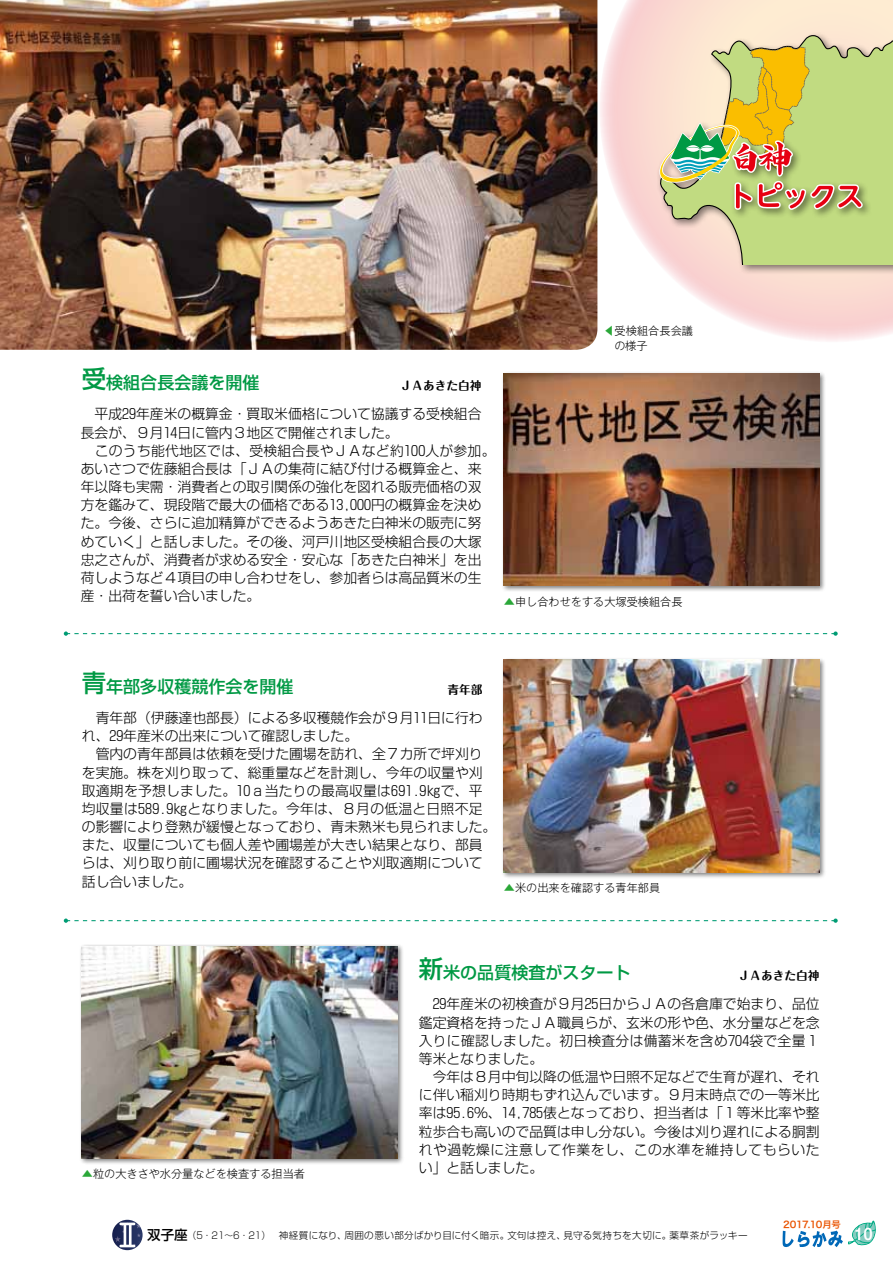
<style>
.page{position:relative;width:893px;height:1263px;background:#fff}
.page>*{position:absolute;margin:0;border:0;box-sizing:border-box;transform-origin:0 0}
.t1{font:500 16.95px "Shin Go Pr 6 N";color:#094}
.t2{font:700 14.85px "Capie N Std De";color:#fff}
.t3{font:300 13.8px/18.1px "Shin Go Pr 6 N";color:#000}
.t4{font:700 11.7px "Maru Fo Pro";color:#000}
.t5{font:300 11.1px/15.5px "Gothic MB101 Pr 6 N";color:#000}
.t6{font:300 9.6px "Shin Go Pr 6 N";letter-spacing:.025em;color:#000;scale:.9 1}
.t7{font:9.3px "Hira Sans Old Std W6";letter-spacing:-.035em;color:#ea5504}
.s1{font-size:24.45px}
.s2{font-family:"Gothic BBB Pr 6 N";font-weight:500;color:#2aa738}
.s3{color:#2aa738}
.s4{font-weight:500;font-size:13.5px}
</style>
<div class="page">
<svg style="left:64px;top:918px;width:774px;height:5px"></svg>
<svg style="left:64px;top:631px;width:774px;height:5px"></svg>
<svg style="left:600px;top:0;width:293px;height:341px"></svg>
<div style="left:655px;top:21px;width:238px;height:254px;background:#000;opacity:.5"></div>
<svg style="left:660px;top:25px;width:233px;height:240px;background:#d5da9f"></svg>
<div style="left:729px;top:137px;width:144px;height:83px;background:#000;opacity:.5"></div>
<svg style="left:659px;top:42px;width:204px;height:168px;background:#cec77d"></svg>
<div style="left:501px;top:657px;width:325px;height:222px;background:#000;opacity:.5"></div>
<img style="left:504px;top:659px;width:316px;height:213px">
<div style="left:79px;top:943px;width:325px;height:222px;background:#000;opacity:.5"></div>
<img style="left:82px;top:946px;width:316px;height:213px">
<div style="left:501px;top:371px;width:325px;height:221px;background:#000;opacity:.5"></div>
<img style="left:504px;top:374px;width:316px;height:212px">
<img style="left:0;top:0;width:597px;height:350px">
<svg style="left:112px;top:1220px;width:31px;height:30px"></svg>
<svg style="left:112px;top:1222px;width:29px;height:25px"></svg>
<svg style="left:782px;top:1220px;width:94px;height:27px"></svg>
<p class="t1" style="left:82px;top:369px;width:179px"><span class="s1">受</span>検組合長会議を開催</p>
<p class="t4" style="left:400px;top:376px;width:83px">ＪＡあきた白神</p>
<p class="t3" style="left:81px;top:404px;width:416px">　平成２９年産米の概算金・買取米価格について協議する受検組合長会が、９月１４日に管内３地区で開催されました。<br>　このうち能代地区では、受検組合長やＪＡなど約１００人が参加。あいさつで佐藤組合長は「ＪＡの集荷に結び付ける概算金と、来年以降も実需・消費者との取引関係の強化を図れる販売価格の双方を鑑みて、現段階で最大の価格である１３，０００円の概算金を決めた。今後、さらに追加精算ができるようあきた白神米の販売に努めていく」と話しました。その後、河戸川地区受検組合長の大塚忠之さんが、消費者が求める安全・安心な「あきた白神米」を出荷しようなど４項目の申し合わせをし、参加者らは高品質米の生産・出荷を誓い合いました。</p>
<p class="t5" style="left:614px;top:322px;width:80px;text-indent:-11px"><span class="s2">◀</span>受検組合長会議の様子</p>
<p class="t5" style="left:504px;top:593px;width:180px"><span class="s3">▲</span>申し合わせをする大塚受検組合長</p>
<p class="t1" style="left:82px;top:672px;width:213px"><span class="s1">青</span>年部多収穫競作会を開催</p>
<p class="t3" style="left:82px;top:707px;width:416px">　青年部（伊藤達也部長）による多収穫競作会が９月１１日に行われ、２９年産米の出来について確認しました。<br>　管内の青年部員は依頼を受けた圃場を訪れ、全７カ所で坪刈りを実施。株を刈り取って、総重量などを計測し、今年の収量や刈取適期を予想しました。１０ａ当たりの最高収量は６９１．９㎏で、平均収量は５８９．９㎏となりました。今年は、８月の低温と日照不足の影響により登熟が緩慢となっており、青未熟米も見られました。また、収量についても個人差や圃場差が大きい結果となり、部員らは、刈り取り前に圃場状況を確認することや刈取適期について話し合いました。</p>
<p class="t4" style="left:448px;top:680px;width:37px">青年部</p>
<p class="t5" style="left:504px;top:879px;width:158px"><span class="s3">▲</span>米の出来を確認する青年部員</p>
<p class="t5" style="left:82px;top:1165px;width:225px"><span class="s3">▲</span>粒の大きさや水分量などを検査する担当者</p>
<p class="t1" style="left:419px;top:959px;width:213px"><span class="s1">新</span>米の品質検査がスタート</p>
<p class="t3" style="left:419px;top:994px;width:402px">　２９年産米の初検査が９月２５日からＪＡの各倉庫で始まり、品位鑑定資格を持ったＪＡ職員らが、玄米の形や色、水分量などを念入りに確認しました。初日検査分は備蓄米を含め７０４袋で全量１等米となりました。<br>　今年は８月中旬以降の低温や日照不足などで生育が遅れ、それに伴い稲刈り時期もずれ込んでいます。９月末時点での一等米比率は９５．６％、１４，７８５俵となっており、担当者は「１等米比率や整粒歩合も高いので品質は申し分ない。今後は刈り遅れによる胴割れや過乾燥に注意して作業をし、この水準を維持してもらいたい」と話しました。</p>
<p class="t4" style="left:738px;top:966px;width:83px">ＪＡあきた白神</p>
<p class="t6" style="left:147px;top:1227px;width:669px"><span class="s4">双子座</span>（5・21〜6・21）　神経質になり、周囲の悪い部分ばかり目に付く暗示。文句は控え、見守る気持ちを大切に。薬草茶がラッキー</p>
<p class="t7" style="left:783px;top:1217px;width:59px">2017.10月号</p>
<p class="t2" style="left:854px;top:1223px;width:20px">10</p>
</div>
